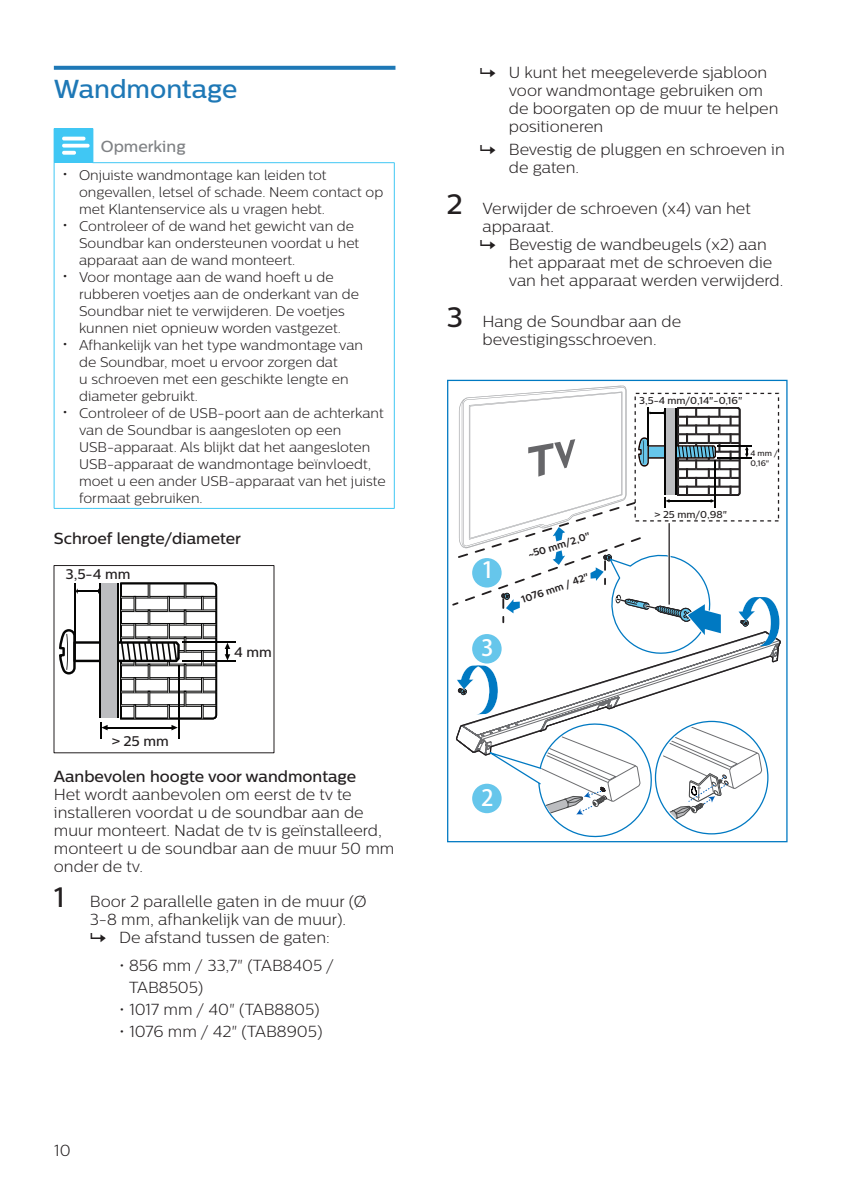
<style>
.page{position:relative;width:842px;height:1191px;background:#fff}
.page>*{position:absolute;margin:0;border:0;box-sizing:border-box;transform-origin:0 0}
.heading2{font:500 26px "Centrale Sans";color:#1e78b6}
.t1{font:22.2px "Gill Sans Alt One WGL GBK EUC H";color:#fff}
.Body_Text__0{font:300 16px/18px "Centrale Sans";color:#231f20}
.List_Bullet_2-start{font:300 16px/22px "Centrale Sans";color:#231f20}
.Body_Text__0-2{font:500 16px "Centrale Sans";color:#231f20}
.notes-caption-paragr{font:500 16px "Centrale Sans";color:#808285}
.t2{font:300 14px/17px "Centrale Sans";color:#231f20}
.t3{font:500 14px "Centrale Sans";color:#231f20}
.t4{font:500 10px "Centrale Sans";color:#231f20}
.t5{font:700 10px "Centrale Sans";color:#231f20}
.t6{font:500 8px/9.6px "Centrale Sans";color:#231f20}
.s1{font-size:17px}
.s2{font-weight:500;font-size:28px}
.s3{font-family:"Calibri"}
</style>
<div class="page">
<div style="left:447px;top:380px;width:340px;height:462px;border:1px solid #0079c2"></div>
<svg style="left:452px;top:385px;width:329px;height:453px"></svg>
<svg style="left:54px;top:66px;width:341px;height:4px"></svg>
<div style="left:54px;top:129px;width:39px;height:34px;background:#40c7f4"></div>
<hr style="left:394px;top:163px;width:1px;height:345px;background:#40c7f4">
<hr style="left:93px;top:129px;width:1px;height:33px;background:#40c7f4">
<hr style="left:54px;top:163px;width:1px;height:345px;background:#40c7f4">
<hr style="left:54px;top:508px;width:39px;height:1px;background:#40c7f4">
<hr style="left:93px;top:508px;width:302px;height:1px;background:#40c7f4">
<hr style="left:54px;top:128px;width:39px;height:1px;background:#40c7f4">
<hr style="left:93px;top:162px;width:302px;height:1px;background:#40c7f4">
<svg style="left:62px;top:137px;width:28px;height:18px"></svg>
<hr style="left:182px;top:641px;width:53px;height:1px;background:#050504">
<hr style="left:182px;top:660px;width:53px;height:2px;background:#050504">
<svg style="left:225px;top:642px;width:5px;height:18px"></svg>
<svg style="left:59px;top:582px;width:159px;height:156px"></svg>
<p class="heading2" style="left:54px;top:74px;width:185px">Wandmontage</p>
<p class="notes-caption-paragr" style="left:101px;top:137px;width:86px">Opmerking</p>
<p class="t2" style="left:79px;top:166px;width:306px;text-indent:-17px"><span class="s1">•</span> Onjuiste wandmontage kan leiden tot ongevallen, letsel of schade. Neem contact op met Klantenservice als u vragen hebt.</p>
<p class="t2" style="left:79px;top:217px;width:282px;text-indent:-17px"><span class="s1">•</span> Controleer of de wand het gewicht van de<br>Soundbar kan ondersteunen voordat u het apparaat aan de wand monteert.</p>
<p class="t2" style="left:79px;top:268px;width:281px;text-indent:-17px"><span class="s1">•</span> Voor montage aan de wand hoeft u de rubberen voetjes aan de onderkant van de Soundbar niet te verwijderen. De voetjes kunnen niet opnieuw worden vastgezet.</p>
<p class="t2" style="left:79px;top:336px;width:285px;text-indent:-17px"><span class="s1">•</span> Afhankelijk van het type wandmontage van de Soundbar, moet u ervoor zorgen dat<br>u schroeven met een geschikte lengte en diameter gebruikt.</p>
<p class="t2" style="left:79px;top:404px;width:308px;text-indent:-17px"><span class="s1">•</span> Controleer of de USB-poort aan de achterkant van de Soundbar is aangesloten op een USB-apparaat. Als blijkt dat het aangesloten USB-apparaat de wandmontage beïnvloedt, moet u een ander USB-apparaat van het juiste formaat gebruiken.</p>
<p class="Body_Text__0-2" style="left:54px;top:528px;width:189px">Schroef lengte/diameter</p>
<p class="t3" style="left:65px;top:566px;width:66px">3,5-4 mm</p>
<p class="t3" style="left:234px;top:644px;width:39px">4 mm</p>
<p class="t3" style="left:112px;top:733px;width:59px">&gt; 25 mm</p>
<p class="Body_Text__0-2" style="left:54px;top:767px;width:304px">Aanbevolen hoogte voor wandmontage</p>
<p class="Body_Text__0" style="left:54px;top:785px;width:342px">Het wordt aanbevolen om eerst de tv te installeren voordat u de soundbar aan de muur monteert. Nadat de tv is geïnstalleerd, monteert u de soundbar aan de muur 50 mm onder de tv.</p>
<p class="Body_Text__0" style="left:90px;top:892px;width:278px;text-indent:-36px"><span class="s2">1</span> Boor 2 parallelle gaten in de muur (Ø<br>3-8 mm, afhankelijk van de muur).</p>
<p class="Body_Text__0" style="left:119px;top:928px;width:212px">De afstand tussen de gaten:</p>
<p class="List_Bullet_2-start" style="left:129px;top:954px;width:207px;text-indent:-10px">• 856 mm / 33,7" (TAB8405 /<br>TAB8505)</p>
<p class="List_Bullet_2-start" style="left:119px;top:998px;width:202px">• 1017 mm / 40" (TAB8805)</p>
<p class="List_Bullet_2-start" style="left:119px;top:1020px;width:205px">• 1076 mm / 42" (TAB8905)</p>
<p class="Body_Text__0" style="left:54px;top:1141px;width:18px">10</p>
<p class="Body_Text__0" style="left:509px;top:63px;width:271px">U kunt het meegeleverde sjabloon voor wandmontage gebruiken om de boorgaten op de muur te helpen positioneren</p>
<p class="Body_Text__0" style="left:509px;top:141px;width:277px">Bevestig de pluggen en schroeven in de gaten.</p>
<p class="Body_Text__0" style="left:482px;top:199px;width:270px;text-indent:-36px"><span class="s2">2</span> Verwijder de schroeven (x4) van het apparaat.</p>
<p class="Body_Text__0" style="left:509px;top:235px;width:276px">Bevestig de wandbeugels (x2) aan het apparaat met de schroeven die van het apparaat werden verwijderd.</p>
<p class="Body_Text__0" style="left:482px;top:312px;width:200px;text-indent:-36px"><span class="s2">3</span> Hang de Soundbar aan de bevestigingsschroeven.</p>
<p class="t1" style="left:481px;top:557px;width:14px">1</p>
<p class="t1" style="left:481px;top:635px;width:14px">3</p>
<p class="t5" style="left:527px;top:548px;width:66px;rotate:-17deg"><span class="s3">~</span>50 mm/2,0"</p>
<p class="t5" style="left:520px;top:594px;width:72px;rotate:-19deg">1076 mm / 42"</p>
<p class="t4" style="left:639px;top:394px;width:105px">3,5-4 mm/0,14"-0,16"</p>
<p class="t4" style="left:655px;top:508px;width:74px">&gt; 25 mm/0,98"</p>
<p class="t6" style="left:750px;top:448px;width:29px">4 mm /<br>0,16"</p>
<p class="t1" style="left:481px;top:784px;width:14px">2</p>
</div>
